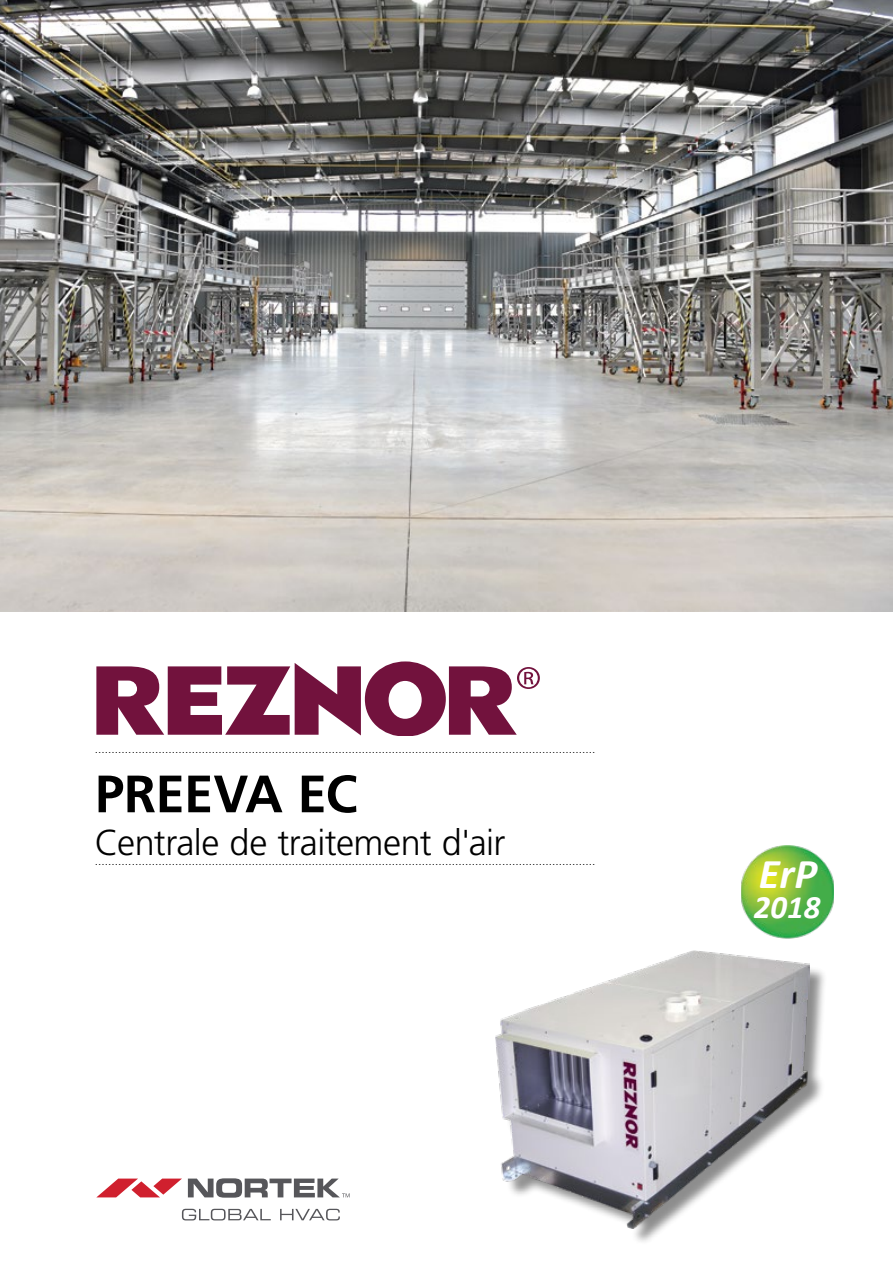
<style>
.page{position:relative;width:893px;height:1263px;background:#fff}
.page>*{position:absolute;margin:0;border:0;box-sizing:border-box;transform-origin:0 0}
.t1{font:700 52.5px "Frutiger LT Pro";letter-spacing:-.01em;color:#000}
.t2{font:italic 700 42.6px "Calibri";color:#fff}
.t3{font:300 36px "Frutiger LT Pro";letter-spacing:-.015em;color:#000}
.t4{font:italic 700 32.7px "Calibri";color:#fff}
.t5{font:300 12px "Frutiger LT Pro";color:#000}
</style>
<div class="page">
<img style="left:0;top:0;width:893px;height:611px">
<div style="left:499px;top:953px;width:328px;height:292px;background:#000;opacity:.45"></div>
<img style="left:496px;top:950px;width:313px;height:278px">
<svg style="left:97px;top:1178px;width:85px;height:19px"></svg>
<svg style="left:182px;top:1209px;width:89px;height:11px"></svg>
<svg style="left:280px;top:1209px;width:60px;height:11px"></svg>
<svg style="left:188px;top:1178px;width:162px;height:19px"></svg>
<svg style="left:96px;top:661px;width:444px;height:74px"></svg>
<img style="left:741px;top:845px;width:93px;height:93px">
<p class="t5" style="left:95px;top:742px;width:502px">......................................................................................................................................................</p>
<h1 class="t1" style="left:95px;top:763px;width:264px">PREEVA EC</h1>
<h3 class="t3" style="left:95px;top:822px;width:412px">Centrale de traitement d'air</h3>
<p class="t5" style="left:95px;top:854px;width:502px">......................................................................................................................................................</p>
<h2 class="t2" style="left:759px;top:847px;width:60px">ErP</h2>
<h3 class="t4" style="left:754px;top:886px;width:68px">2018</h3>
</div>
